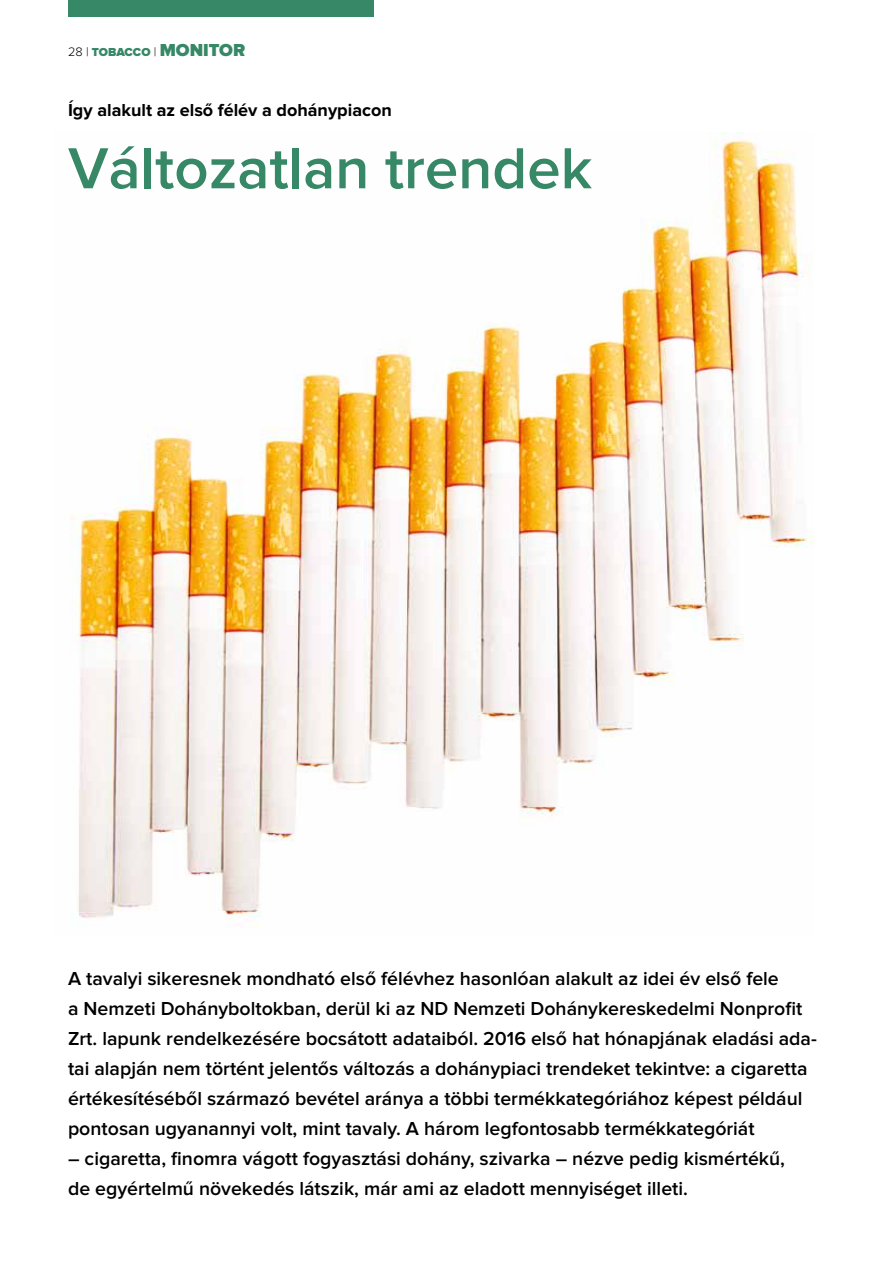
<style>
.page{position:relative;width:893px;height:1263px;background:#fff}
.page>*{position:absolute;margin:0;border:0;box-sizing:border-box;transform-origin:0 0}
.t1{font:600 60px "Proxima Nova";color:#368867}
.t2{font:600 19.5px/30px "Proxima Nova";color:#000}
.t3{font:700 18px "Proxima Nova";color:#000}
.t4{font:900 12px "Proxima Nova";color:#368867}
.s1{font-weight:300;font-size:12.75px;color:#000}
.s2{font-size:18px}
</style>
<div class="page">
<img style="left:71px;top:133px;width:742px;height:792px">
<div style="left:68px;top:0;width:305px;height:17px;background:#368867"></div>
<p class="t4" style="left:68px;top:47px;width:179px"><span class="s1">28 |</span> TOBACCO <span class="s1">|</span> <span class="s2">MONITOR</span></p>
<p class="t3" style="left:68px;top:102px;width:325px">Így alakult az első félév a dohánypiacon</p>
<h1 class="t1" style="left:68px;top:141px;width:526px">Változatlan trendek</h1>
<p class="t2" style="left:68px;top:964px;width:750px">A tavalyi sikeresnek mondható első félévhez hasonlóan alakult az idei év első fele<br>a Nemzeti Dohányboltokban, derül ki az ND Nemzeti Dohánykereskedelmi Nonprofit Zrt. lapunk rendelkezésére bocsátott adataiból. 2016 első hat hónapjának eladási ada&shy;tai alapján nem történt jelentős változás a dohánypiaci trendeket tekintve: a cigaretta értékesítéséből származó bevétel aránya a többi termékkategóriához képest például pontosan ugyanannyi volt, mint tavaly. A három legfontosabb termékkategóriát</p>
<p class="t2" style="left:68px;top:1144px;width:718px">– cigaretta, finomra vágott fogyasztási dohány, szivarka – nézve pedig kismértékű, de egyértelmű növekedés látszik, már ami az eladott mennyiséget illeti.</p>
</div>
